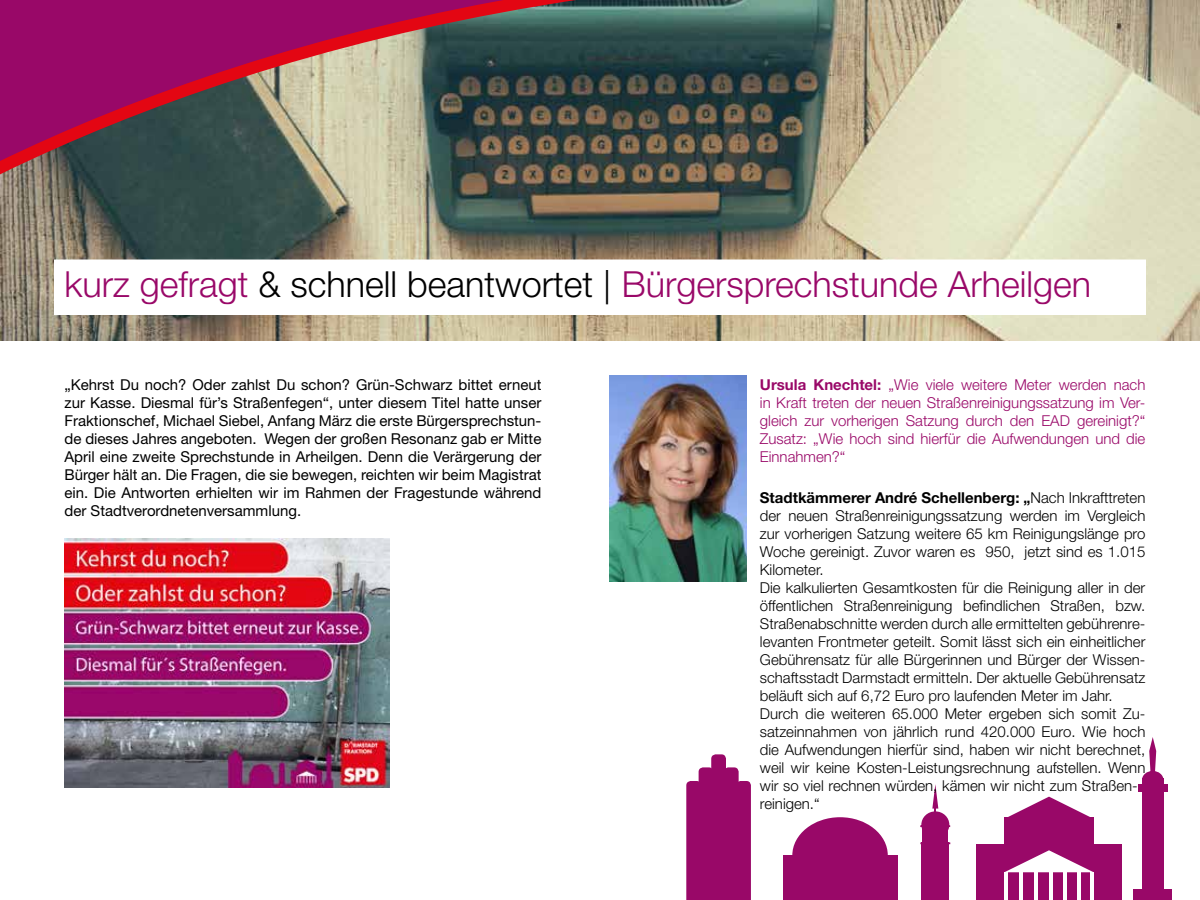
<style>
.page{position:relative;width:1200px;height:900px;background:#fff}
.page>*{position:absolute;margin:0;border:0;box-sizing:border-box;transform-origin:0 0}
.t1{font:300 36px "Helvetica Neue LT Std";color:#990868}
.t2{font:300 15px/18px "Helvetica Neue LT Std";color:#000}
.t3{font:15px/18px "Helvetica Neue LT Std";color:#000;text-align:justify}
.t4{font:300 15px/18px "Helvetica Neue LT Std";color:#990868;text-align:justify}
.s1{color:#000}
.s2{font-weight:700}
</style>
<div class="page">
<svg style="left:686px;top:754px;width:65px;height:146px;background:#a42479"></svg>
<div style="left:783px;top:855px;width:114px;height:45px;background:#990868"></div>
<div style="left:792px;top:817px;width:96px;height:77px;background:#990868;border-radius:50%"></div>
<div style="left:921px;top:842px;width:28px;height:58px;background:#990868"></div>
<div style="left:921px;top:811px;width:28px;height:27px;background:#990868;border-radius:50%"></div>
<div style="left:922px;top:826px;width:26px;height:18px;background:#990868"></div>
<hr style="left:920px;top:825px;width:30px;height:2px;background:#990868">
<hr style="left:920px;top:842px;width:30px;height:2px;background:#990868">
<div style="left:976px;top:844px;width:146px;height:56px;background:#990868"></div>
<div style="left:1004px;top:818px;width:90px;height:38px;background:#990868"></div>
<svg style="left:1005px;top:850px;width:88px;height:22px"></svg>
<hr style="left:1004px;top:872px;width:4px;height:28px;background:#fff">
<hr style="left:1090px;top:872px;width:4px;height:28px;background:#fff">
<hr style="left:1019px;top:872px;width:4px;height:28px;background:#fff">
<hr style="left:1034px;top:872px;width:4px;height:28px;background:#fff">
<hr style="left:1049px;top:872px;width:4px;height:28px;background:#fff">
<hr style="left:1064px;top:872px;width:3px;height:28px;background:#fff">
<hr style="left:1077px;top:872px;width:3px;height:28px;background:#fff">
<div style="left:1134px;top:889px;width:38px;height:11px;background:#990868"></div>
<div style="left:1142px;top:784px;width:21px;height:105px;background:#990868"></div>
<svg style="left:1149px;top:737px;width:7px;height:34px"></svg>
<svg style="left:1004px;top:797px;width:90px;height:21px"></svg>
<div style="left:1142px;top:778px;width:21px;height:11px;background:#990868"></div>
<div style="left:1142px;top:771px;width:21px;height:18px;background:#990868;border-radius:50%"></div>
<div style="left:1138px;top:784px;width:30px;height:8px;background:#990868"></div>
<svg style="left:932px;top:784px;width:6px;height:28px"></svg>
<svg style="left:0;top:0;width:1200px;height:341px;background:#95847e"></svg>
<div style="left:59px;top:265px;width:1082px;height:45px;background:#fff"></div>
<img style="left:609px;top:375px;width:138px;height:207px">
<img style="left:64px;top:538px;width:326px;height:249px">
<h1 class="t1" style="left:64px;top:262px;width:1028px">kurz gefragt <span class="s1">&amp; schnell beantwortet |</span> Bürgersprechstunde Arheilgen</h1>
<p class="t3" style="left:64px;top:376px;width:479px">„Kehrst Du noch? Oder zahlst Du schon? Grün-Schwarz bittet erneut zur Kasse. Diesmal für’s Straßenfegen“, unter diesem Titel hatte unser Fraktionschef, Michael Siebel, Anfang März die erste Bürgersprechstun&shy;de dieses Jahres angeboten. Wegen der großen Resonanz gab er Mitte April eine zweite Sprechstunde in Arheilgen. Denn die Verärgerung der Bürger hält an. Die Fragen, die sie bewegen, reichten wir beim Magistrat ein. Die Antworten erhielten wir im Rahmen der Fragestunde während der Stadtverordnetenversammlung.</p>
<p class="t4" style="left:760px;top:376px;width:387px"><span class="s2">Ursula Knechtel:</span> „Wie viele weitere Meter werden nach in Kraft treten der neuen Straßenreinigungssatzung im Ver&shy;gleich zur vorherigen Satzung durch den EAD gereinigt?“ Zusatz: „Wie hoch sind hierfür die Aufwendungen und die Einnahmen?“</p>
<p class="t2" style="left:760px;top:488px;width:387px"><span class="s2">Stadtkämmerer André Schellenberg: „</span>Nach Inkrafttreten der neuen Straßenreinigungssatzung werden im Vergleich zur vorherigen Satzung weitere 65 km Reinigungslänge pro Woche gereinigt. Zuvor waren es 950, jetzt sind es 1.015<br>Kilometer.<br>Die kalkulierten Gesamtkosten für die Reinigung aller in der öffentlichen Straßenreinigung befindlichen Straßen, bzw.<br>Straßenabschnitte werden durch alle ermittelten gebührenre&shy;levanten Frontmeter geteilt. Somit lässt sich ein einheitlicher Gebührensatz für alle Bürgerinnen und Bürger der Wissen&shy;schaftsstadt Darmstadt ermitteln. Der aktuelle Gebührensatz beläuft sich auf 6,72 Euro pro laufenden Meter im Jahr.<br>Durch die weiteren 65.000 Meter ergeben sich somit Zu&shy;satzeinnahmen von jährlich rund 420.000 Euro. Wie hoch die Aufwendungen hierfür sind, haben wir nicht berechnet, weil wir keine Kosten-Leistungsrechnung aufstellen. Wenn wir so viel rechnen würden, kämen wir nicht zum Straßen&shy;reinigen.“</p>
</div>
